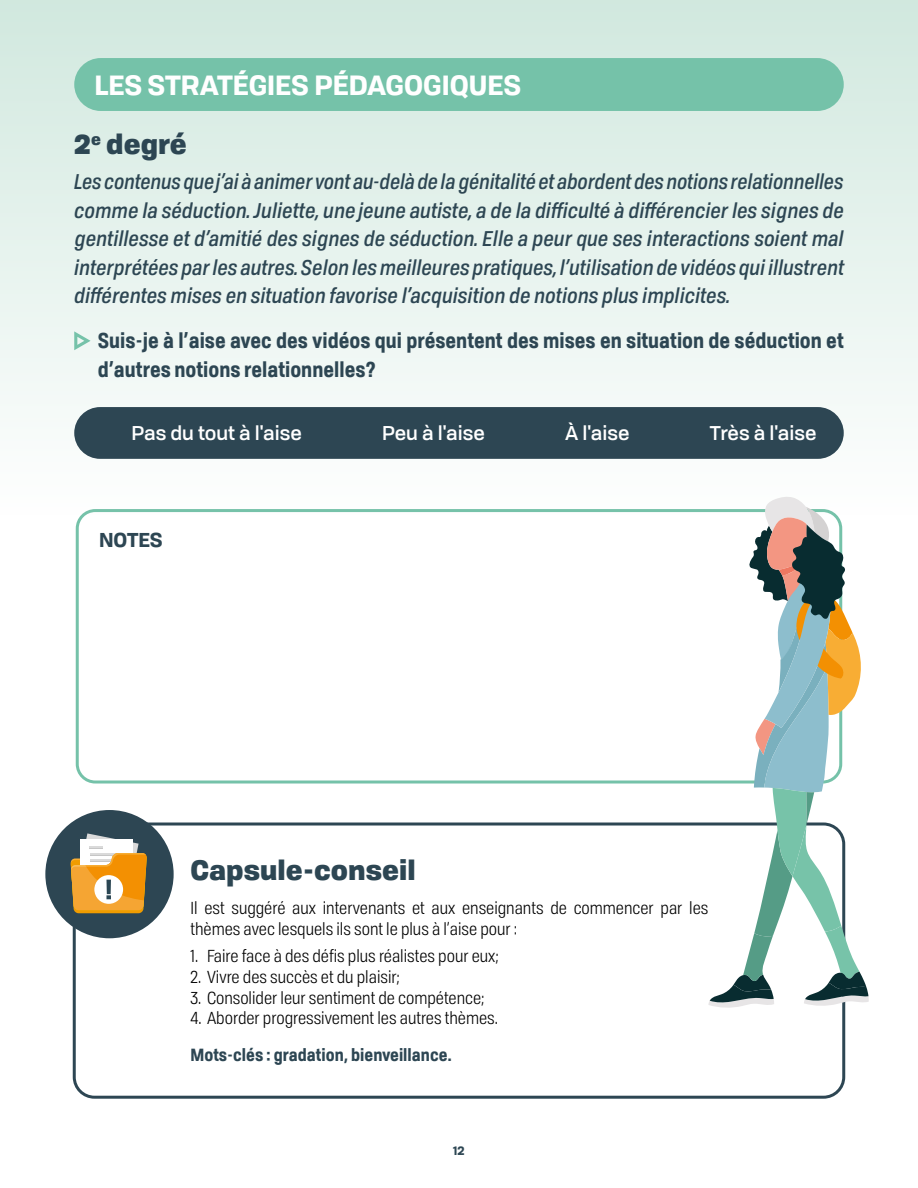
<style>
.page{position:relative;width:918px;height:1188px;background:#fff}
.page>*{position:absolute;margin:0;border:0;box-sizing:border-box;transform-origin:0 0}
.t1{font:700 27px "Tofino";color:#fff}
.t2{font:900 27px "Tofino";color:#2d4653}
.t3{font:italic 500 21px/28.5px "Tofino Narrow";color:#2d4653;text-align:justify}
.t4{font:700 21px/28.5px "Tofino Narrow";color:#2d4653}
.t5{font:500 19.5px "Tofino";color:#fff}
.t6{font:700 19.5px "Tofino";color:#2d4653}
.t7{font:17.25px/20.7px "Tofino Narrow";color:#000}
.t8{font:700 17.25px "Tofino Narrow";color:#2d4653}
.t9{font:700 12px "Tofino";color:#2d4653}
</style>
<div class="page">
<div style="left:73px;top:823px;width:772px;height:276px;border:3px solid #2d4653;border-radius:20px"></div>
<div style="left:45px;top:810px;width:129px;height:128px;background:#2d4653;border-radius:50%"></div>
<svg style="left:71px;top:833px;width:76px;height:80px"></svg>
<div style="left:106px;top:880px;width:5px;height:14px;background:#2b4653"></div>
<div style="left:0;top:0;width:918px;height:515px;background:linear-gradient(to bottom,#d2e8df,#fcfdfd)"></div>
<div style="left:74px;top:58px;width:770px;height:53px;background:#75c2a9;border-radius:26px"></div>
<svg style="left:74px;top:331px;width:17px;height:19px"></svg>
<div style="left:74px;top:407px;width:770px;height:52px;background:#2d4653;border-radius:26px"></div>
<svg style="left:708px;top:497px;width:161px;height:511px"></svg>
<p class="t1" style="left:94px;top:63px;width:428px">LES STRATÉGIES PÉDAGOGIQUES</p>
<p class="t2" style="left:74px;top:121px;width:114px">2<sup>e</sup> degré</p>
<p class="t3" style="left:74px;top:166px;width:771px">Les contenus que j’ai à animer vont au-delà de la génitalité et abordent des notions relationnelles comme la séduction. Juliette, une jeune autiste, a de la difficulté à différencier les signes de gentillesse et d’amitié des signes de séduction. Elle a peur que ses interactions soient mal interprétées par les autres. Selon les meilleures pratiques, l’utilisation de vidéos qui illustrent différentes mises en situation favorise l’acquisition de notions plus implicites.</p>
<p class="t4" style="left:98px;top:325px;width:748px">Suis-je à l’aise avec des vidéos qui présentent des mises en situation de séduction et d’autres notions relationnelles?</p>
<p class="t5" style="left:132px;top:417px;width:172px">Pas du tout à l'aise</p>
<p class="t5" style="left:382px;top:417px;width:104px">Peu à l'aise</p>
<p class="t5" style="left:565px;top:417px;width:66px">À l'aise</p>
<p class="t5" style="left:710px;top:417px;width:108px">Très à l'aise</p>
<p class="t6" style="left:99px;top:524px;width:65px">NOTES</p>
<p class="t2" style="left:190px;top:847px;width:227px">Capsule-conseil</p>
<p class="t7" style="left:190px;top:896px;width:519px">Il est suggéré aux intervenants et aux enseignants de commencer par les thèmes avec lesquels ils sont le plus à l’aise pour :</p>
<p class="t7" style="left:190px;top:945px;width:310px">1. Faire face à des défis plus réalistes pour eux;</p>
<p class="t7" style="left:190px;top:965px;width:211px">2. Vivre des succès et du plaisir;</p>
<p class="t7" style="left:190px;top:986px;width:296px">3. Consolider leur sentiment de compétence;</p>
<p class="t7" style="left:190px;top:1007px;width:309px">4. Aborder progressivement les autres thèmes.</p>
<p class="t8" style="left:190px;top:1042px;width:263px">Mots-clés : gradation, bienveillance.</p>
<p class="t9" style="left:453px;top:1141px;width:13px">12</p>
</div>
